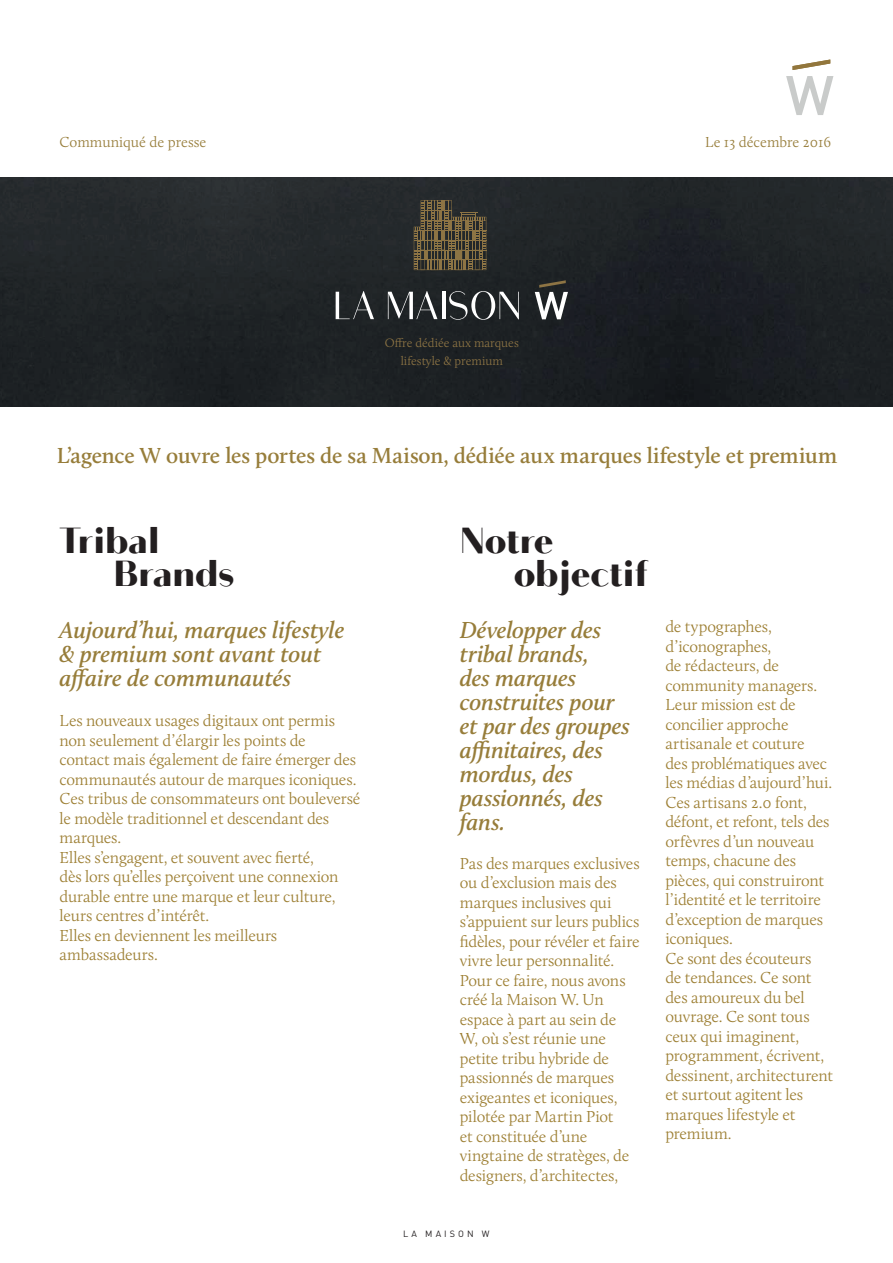
<style>
.page{position:relative;width:893px;height:1263px;background:#fff}
.page>*{position:absolute;margin:0;border:0;box-sizing:border-box;transform-origin:0 0}
.t1{font:900 36px/33.6px "Bodoni Sans";color:#231f20}
.t2{font:italic 600 24px/24px "Calluna";color:#977d3a}
.t3{font:600 22.5px "Calluna";letter-spacing:-.005em;color:#977d3a}
.t4{font:300 16.5px/19.5px "Calluna";letter-spacing:-.01em;color:#9d7f33}
.t5{font:300 15px "Calluna";color:#977d3a}
.t6{font:300 12.6px/18.3px "Calluna";color:#8d7444;text-align:center}
.t7{font:9px "DIN Pro";letter-spacing:.34em;color:#231f20}
</style>
<div class="page">
<svg style="left:786px;top:76px;width:47px;height:39px"></svg>
<svg style="left:792px;top:60px;width:38px;height:10px"></svg>
<div style="left:679px;top:178px;width:214px;height:229px;background:#1d2125"></div>
<div style="left:224px;top:178px;width:455px;height:229px;background:#1e2326"></div>
<div style="left:1px;top:178px;width:223px;height:229px;background:#212527"></div>
<svg style="left:414px;top:200px;width:72px;height:70px"></svg>
<svg style="left:336px;top:291px;width:38px;height:28px"></svg>
<svg style="left:388px;top:291px;width:49px;height:28px"></svg>
<hr style="left:442px;top:292px;width:3px;height:27px;background:#fff">
<svg style="left:449px;top:291px;width:70px;height:29px"></svg>
<svg style="left:535px;top:280px;width:33px;height:39px"></svg>
<p class="t5" style="left:60px;top:133px;width:148px">Communiqué de presse</p>
<p class="t5" style="left:705px;top:133px;width:128px">Le 13 décembre 2016</p>
<p class="t6" style="left:385px;top:333px;width:136px">Offre dédiée aux marques lifestyle &amp; premium</p>
<h3 class="t3" style="left:57px;top:441px;width:782px">L’agence W ouvre les portes de sa Maison, dédiée aux marques lifestyle et premium</h3>
<h1 class="t1" style="left:114px;top:525px;width:122px;text-indent:-54px">Tribal<br>Brands</h1>
<h2 class="t2" style="left:60px;top:617px;width:286px">Aujourd’hui, marques lifestyle &amp; premium sont avant tout affaire de communautés</h2>
<p class="t4" style="left:60px;top:711px;width:302px">Les nouveaux usages digitaux ont permis non seulement d’élargir les points de<br>contact mais également de faire émerger des communautés autour de marques iconiques.<br>Ces tribus de consommateurs ont bouleversé le modèle traditionnel et descendant des marques.<br>Elles s’engagent, et souvent avec fierté,<br>dès lors qu’elles perçoivent une connexion durable entre une marque et leur culture, leurs centres d’intérêt.<br>Elles en deviennent les meilleurs ambassadeurs.</p>
<h1 class="t1" style="left:514px;top:525px;width:137px;text-indent:-54px">Notre objectif</h1>
<h2 class="t2" style="left:460px;top:617px;width:172px">Développer des tribal brands,<br>des marques construites pour et par des groupes affinitaires, des mordus, des passionnés, des fans.</h2>
<p class="t4" style="left:460px;top:853px;width:181px">Pas des marques exclusives ou d’exclusion mais des marques inclusives qui s’appuient sur leurs publics fidèles, pour révéler et faire vivre leur personnalité.<br>Pour ce faire, nous avons créé la Maison W. Un espace à part au sein de<br>W, où s’est réunie une petite tribu hybride de passionnés de marques exigeantes et iconiques, pilotée par Martin Piot<br>et constituée d’une vingtaine de stratèges, de designers, d’architectes,</p>
<p class="t4" style="left:665px;top:617px;width:169px">de typographes, d’iconographes,<br>de rédacteurs, de community managers.<br>Leur mission est de concilier approche artisanale et couture<br>des problématiques avec les médias d’aujourd’hui.<br>Ces artisans 2.0 font, défont, et refont, tels des orfèvres d’un nouveau temps, chacune des pièces, qui construiront l’identité et le territoire d’exception de marques iconiques.<br>Ce sont des écouteurs<br>de tendances. Ce sont des amoureux du bel ouvrage. Ce sont tous ceux qui imaginent, programment, écrivent, dessinent, architecturent et surtout agitent les marques lifestyle et premium.</p>
<p class="t7" style="left:403px;top:1228px;width:88px">LA MAISON W</p>
</div>
